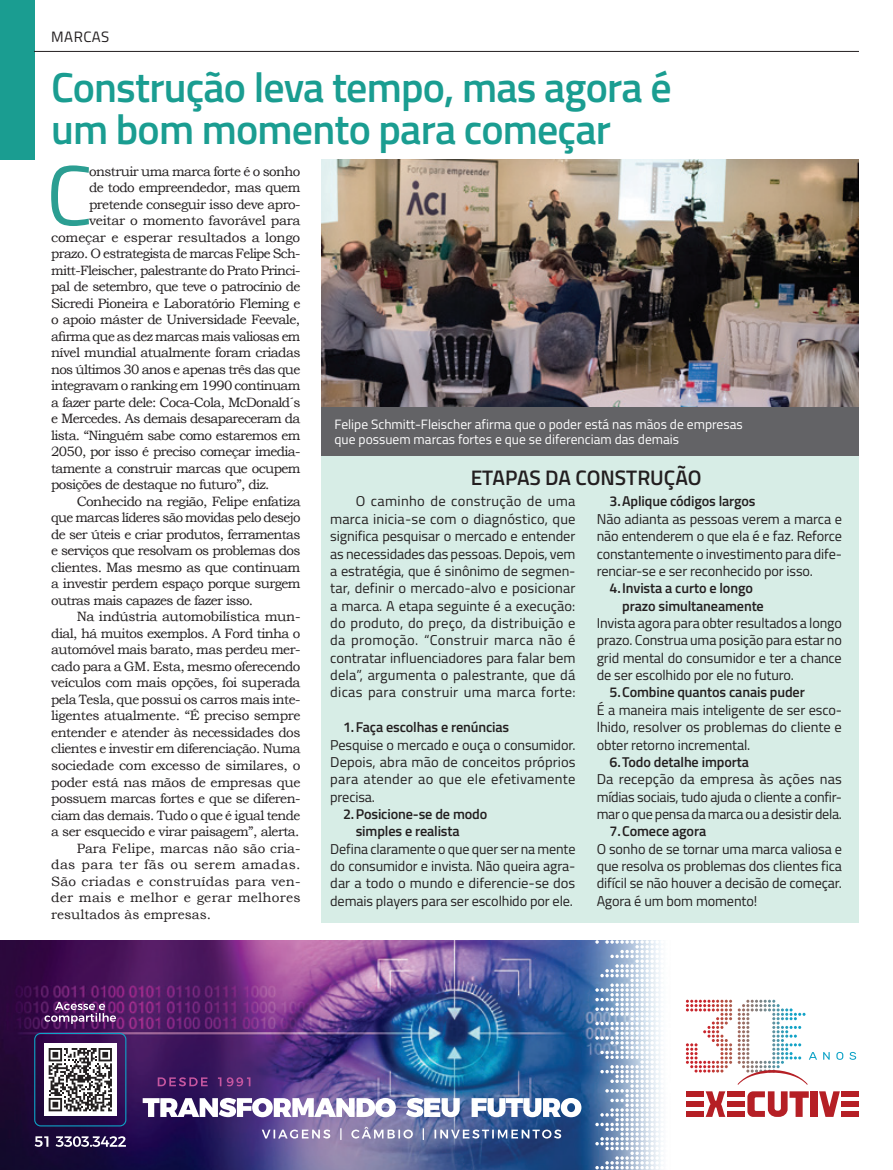
<style>
.page{position:relative;width:893px;height:1170px;background:#fff}
.page>*{position:absolute;margin:0;border:0;box-sizing:border-box;transform-origin:0 0}
.t1{font:85.05px "Titillium Web";color:#2b9e92}
.t2{font:600 42px/42px "Titillium";letter-spacing:-.02em;color:#1a9d91}
.t3{font:600 21px "Titillium";color:#231f20}
.t4{font:15px "Titillium";letter-spacing:.03em;color:#231f20}
.t5{font:14.25px/17.4px "Titillium";letter-spacing:-.01em;color:#231f20;text-align:justify}
.t6{font:600 14.25px/17.4px "Titillium";letter-spacing:-.01em;color:#231f20}
.t7{font:13.5px "Bookman Old Style";letter-spacing:-.04em;color:#231f20}
.t8{font:13.5px/15px "Titillium";color:#fff}
.t9{font:13.5px "Bookman Old Style";letter-spacing:-.02em;color:#231f20}
.t10{font:13.5px "Bookman Old Style";color:#231f20}
.t11{font:13.5px "Bookman Old Style";letter-spacing:-.015em;color:#231f20}
.t12{font:13.5px "Bookman Old Style";letter-spacing:.01em;color:#231f20}
.t13{font:13.5px "Bookman Old Style";letter-spacing:.015em;color:#231f20}
.t14{font:13.5px "Bookman Old Style";letter-spacing:.02em;color:#231f20}
</style>
<div class="page">
<div style="left:0;top:0;width:34px;height:159px;background:#1a9d91"></div>
<img style="left:322px;top:159px;width:537px;height:248px">
<div style="left:322px;top:407px;width:537px;height:49px;background:#636366"></div>
<div style="left:322px;top:456px;width:537px;height:467px;background:#d7ede6"></div>
<hr style="left:34px;top:51px;width:825px;height:1px;background:#231f20">
<img style="left:0;top:940px;width:595px;height:229px">
<svg style="left:686px;top:999px;width:94px;height:8px"></svg>
<svg style="left:809px;top:1051px;width:47px;height:8px"></svg>
<svg style="left:737px;top:1068px;width:71px;height:16px"></svg>
<div style="left:728px;top:1101px;width:17px;height:5px;background:#b51f25"></div>
<div style="left:728px;top:1091px;width:17px;height:5px;background:#b51f25"></div>
<div style="left:810px;top:1091px;width:7px;height:25px;background:#b51f25"></div>
<svg style="left:819px;top:1091px;width:21px;height:25px"></svg>
<div style="left:687px;top:1101px;width:17px;height:5px;background:#b51f25"></div>
<div style="left:687px;top:1091px;width:17px;height:5px;background:#b51f25"></div>
<div style="left:687px;top:1110px;width:17px;height:6px;background:#b51f25"></div>
<div style="left:841px;top:1101px;width:18px;height:5px;background:#b51f25"></div>
<div style="left:841px;top:1091px;width:18px;height:5px;background:#b51f25"></div>
<div style="left:841px;top:1110px;width:18px;height:6px;background:#b51f25"></div>
<svg style="left:747px;top:1091px;width:62px;height:25px"></svg>
<svg style="left:706px;top:1091px;width:19px;height:25px"></svg>
<div style="left:728px;top:1110px;width:17px;height:6px;background:#b51f25"></div>
<svg style="left:143px;top:1097px;width:438px;height:20px"></svg>
<div style="left:34px;top:1032px;width:92px;height:94px;border:1px solid #0ea3c7;border-radius:6px"></div>
<svg style="left:44px;top:1001px;width:72px;height:22px;background:#784b83"></svg>
<svg style="left:35px;top:1136px;width:91px;height:10px"></svg>
<div style="left:44px;top:1043px;width:73px;height:72px;background:#fff"></div>
<svg style="left:49px;top:1048px;width:63px;height:63px"></svg>
<svg style="left:595px;top:940px;width:67px;height:229px"></svg>
<svg style="left:262px;top:1126px;width:299px;height:13px;background:#8489b2"></svg>
<svg style="left:158px;top:1077px;width:92px;height:9px"></svg>
<p class="t4" style="left:51px;top:26px;width:60px">MARCAS</p>
<h2 class="t2" style="left:51px;top:64px;width:622px">Construção leva tempo, mas agora é um bom momento para começar</h2>
<h1 class="t1" style="left:46px;top:133px;width:48px">C</h1>
<p class="t7" style="left:89px;top:162px;width:213px">onstruir uma marca forte é o sonho</p>
<p class="t7" style="left:89px;top:179px;width:213px">de todo empreendedor, mas quem</p>
<p class="t7" style="left:89px;top:195px;width:213px">pretende conseguir isso deve apro-</p>
<p class="t9" style="left:89px;top:212px;width:213px">veitar o momento favorável para</p>
<p class="t11" style="left:51px;top:228px;width:251px">começar e esperar resultados a longo</p>
<p class="t7" style="left:51px;top:245px;width:251px">prazo. O estrategista de marcas Felipe Sch-</p>
<p class="t7" style="left:51px;top:261px;width:251px">mitt-Fleischer, palestrante do Prato Princi-</p>
<p class="t7" style="left:51px;top:278px;width:251px">pal de setembro, que teve o patrocínio de</p>
<p class="t7" style="left:51px;top:294px;width:251px">Sicredi Pioneira e Laboratório Fleming e</p>
<p class="t7" style="left:51px;top:311px;width:251px">o apoio máster de Universidade Feevale,</p>
<p class="t7" style="left:51px;top:327px;width:251px">afirma que as dez marcas mais valiosas em</p>
<p class="t7" style="left:51px;top:344px;width:251px">nível mundial atualmente foram criadas</p>
<p class="t7" style="left:51px;top:360px;width:251px">nos últimos 30 anos e apenas três das que</p>
<p class="t7" style="left:51px;top:377px;width:251px">integravam o ranking em 1990 continuam</p>
<p class="t7" style="left:51px;top:393px;width:251px">a fazer parte dele: Coca-Cola, McDonald´s</p>
<p class="t7" style="left:51px;top:410px;width:251px">e Mercedes. As demais desapareceram da</p>
<p class="t7" style="left:51px;top:426px;width:251px">lista. “Ninguém sabe como estaremos em</p>
<p class="t7" style="left:51px;top:443px;width:251px">2050, por isso é preciso começar imedia-</p>
<p class="t7" style="left:51px;top:459px;width:251px">tamente a construir marcas que ocupem</p>
<p class="t7" style="left:51px;top:476px;width:220px">posições de destaque no futuro”, diz.</p>
<p class="t7" style="left:77px;top:492px;width:225px">Conhecido na região, Felipe enfatiza</p>
<p class="t7" style="left:51px;top:509px;width:251px">que marcas líderes são movidas pelo desejo</p>
<p class="t7" style="left:51px;top:525px;width:251px">de ser úteis e criar produtos, ferramentas</p>
<p class="t7" style="left:51px;top:542px;width:251px">e serviços que resolvam os problemas dos</p>
<p class="t7" style="left:51px;top:558px;width:251px">clientes. Mas mesmo as que continuam</p>
<p class="t7" style="left:51px;top:575px;width:251px">a investir perdem espaço porque surgem</p>
<p class="t7" style="left:51px;top:591px;width:204px">outras mais capazes de fazer isso.</p>
<p class="t7" style="left:77px;top:608px;width:225px">Na indústria automobilística mun-</p>
<p class="t7" style="left:51px;top:624px;width:251px">dial, há muitos exemplos. A Ford tinha o</p>
<p class="t7" style="left:51px;top:641px;width:251px">automóvel mais barato, mas perdeu mer-</p>
<p class="t7" style="left:51px;top:657px;width:251px">cado para a GM. Esta, mesmo oferecendo</p>
<p class="t7" style="left:51px;top:674px;width:251px">veículos com mais opções, foi superada</p>
<p class="t7" style="left:51px;top:690px;width:251px">pela Tesla, que possui os carros mais inte-</p>
<p class="t7" style="left:51px;top:707px;width:251px">ligentes atualmente. “É preciso sempre</p>
<p class="t7" style="left:51px;top:723px;width:251px">entender e atender às necessidades dos</p>
<p class="t7" style="left:51px;top:740px;width:251px">clientes e investir em diferenciação. Numa</p>
<p class="t9" style="left:51px;top:756px;width:251px">sociedade com excesso de similares, o</p>
<p class="t7" style="left:51px;top:773px;width:251px">poder está nas mãos de empresas que</p>
<p class="t7" style="left:51px;top:789px;width:251px">possuem marcas fortes e que se diferen-</p>
<p class="t7" style="left:51px;top:806px;width:251px">ciam das demais. Tudo o que é igual tende</p>
<p class="t7" style="left:51px;top:822px;width:250px">a ser esquecido e virar paisagem”, alerta.</p>
<p class="t10" style="left:77px;top:839px;width:225px">Para Felipe, marcas não são cria-</p>
<p class="t14" style="left:51px;top:855px;width:251px">das para ter fãs ou serem amadas.</p>
<p class="t12" style="left:51px;top:872px;width:251px">São criadas e construídas para ven-</p>
<p class="t13" style="left:51px;top:888px;width:251px">der mais e melhor e gerar melhores</p>
<p class="t10" style="left:51px;top:905px;width:161px">resultados às empresas.</p>
<p class="t8" style="left:334px;top:416px;width:410px">Felipe Schmitt-Fleischer afirma que o poder está nas mãos de empresas que possuem marcas fortes e que se diferenciam das demais</p>
<h3 class="t3" style="left:471px;top:461px;width:232px">ETAPAS DA CONSTRUÇÃO</h3>
<p class="t5" style="left:330px;top:492px;width:247px;text-indent:26px">O caminho de construção de uma marca inicia-se com o diagnóstico, que significa pesquisar o mercado e entender as necessidades das pessoas. Depois, vem a estratégia, que é sinônimo de segmen&shy;tar, definir o mercado-alvo e posicionar a marca. A etapa seguinte é a execução: do produto, do preço, da distribuição e da promoção. “Construir marca não é contratar influenciadores para falar bem dela”, argumenta o palestrante, que dá dicas para construir uma marca forte:</p>
<p class="t6" style="left:343px;top:717px;width:168px">1.Faça escolhas e renúncias</p>
<p class="t5" style="left:330px;top:735px;width:247px">Pesquise o mercado e ouça o consumidor.<br>Depois, abra mão de conceitos próprios para atender ao que ele efetivamente precisa.</p>
<p class="t6" style="left:356px;top:804px;width:133px;text-indent:-13px">2.Posicione-se de modo simples e realista</p>
<p class="t5" style="left:330px;top:839px;width:247px">Defina claramente o que quer ser na mente do consumidor e invista. Não queira agra&shy;dar a todo o mundo e diferencie-se dos demais players para ser escolhido por ele.</p>
<p class="t6" style="left:609px;top:492px;width:148px">3.Aplique códigos largos</p>
<p class="t5" style="left:597px;top:509px;width:247px">Não adianta as pessoas verem a marca e não entenderem o que ela é e faz. Reforce constantemente o investimento para dife&shy;renciar-se e ser reconhecido por isso.</p>
<p class="t6" style="left:622px;top:579px;width:143px;text-indent:-13px">4.Invista a curto e longo prazo simultaneamente</p>
<p class="t5" style="left:597px;top:613px;width:247px">Invista agora para obter resultados a longo prazo. Construa uma posição para estar no grid mental do consumidor e ter a chance de ser escolhido por ele no futuro.</p>
<p class="t6" style="left:609px;top:683px;width:197px">5.Combine quantos canais puder</p>
<p class="t5" style="left:597px;top:700px;width:247px">É a maneira mais inteligente de ser esco&shy;lhido, resolver os problemas do cliente e obter retorno incremental.</p>
<p class="t6" style="left:609px;top:752px;width:141px">6.Todo detalhe importa</p>
<p class="t5" style="left:597px;top:769px;width:247px">Da recepção da empresa às ações nas mídias sociais, tudo ajuda o cliente a confir&shy;mar o que pensa da marca ou a desistir dela.</p>
<p class="t6" style="left:609px;top:821px;width:98px">7.Comece agora</p>
<p class="t5" style="left:597px;top:839px;width:247px">O sonho de se tornar uma marca valiosa e que resolva os problemas dos clientes fica difícil se não houver a decisão de começar.<br>Agora é um bom momento!</p>
</div>
